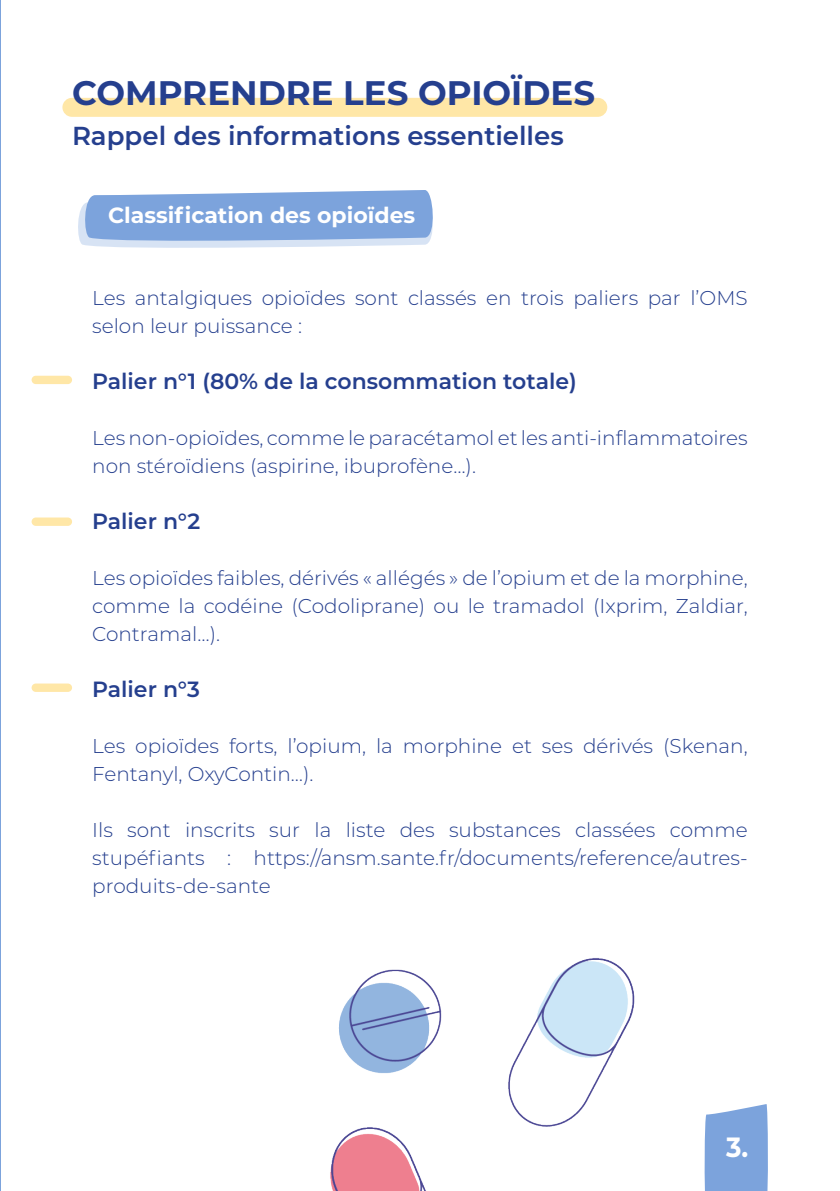
<style>
.page{position:relative;width:840px;height:1191px;background:#fff}
.page>*{position:absolute;margin:0;border:0;box-sizing:border-box;transform-origin:0 0}
.Style_de_paragraphe{font:700 34px "Montserrat";color:#253f8e}
.t1{font:700 27.8px "Montserrat";color:#fff;scale:.93 1}
.Style_de_paragraphe-2{font:600 26px "Montserrat";color:#253f8e}
.Style_de_paragraphe-3{font:600 22px "Montserrat";color:#253f8e}
.Style_de_paragraphe-4{font:700 22px "Montserrat";color:#fff}
.Style_de_paragraphe-5{font:300 20px/28px "Montserrat";color:#253f8e}
</style>
<div class="page">
<div style="left:62px;top:98px;width:545px;height:19px;background:#ffe7a7;border-radius:9px"></div>
<hr style="left:0;top:0;width:1px;height:1191px;background:#7ca3dc">
<svg style="left:754px;top:1104px;width:14px;height:87px"></svg>
<svg style="left:78px;top:190px;width:355px;height:58px;background:#93b3e2"></svg>
<div style="left:32px;top:376px;width:40px;height:8px;background:#ffe7a7;border-radius:4px"></div>
<div style="left:32px;top:517px;width:40px;height:9px;background:#ffe7a7;border-radius:4px"></div>
<div style="left:32px;top:683px;width:40px;height:9px;background:#ffe7a7;border-radius:4px"></div>
<img style="left:330px;top:958px;width:424px;height:233px">
<p class="Style_de_paragraphe" style="left:72px;top:68px;width:524px">COMPRENDRE LES OPIOÏDES</p>
<p class="Style_de_paragraphe-2" style="left:72px;top:117px;width:493px">Rappel des informations essentielles</p>
<p class="Style_de_paragraphe-4" style="left:108px;top:199px;width:308px">Classification des opioïdes</p>
<p class="Style_de_paragraphe-5" style="left:92px;top:283px;width:656px">Les antalgiques opioïdes sont classés en trois paliers par l’OMS selon leur puissance :</p>
<p class="Style_de_paragraphe-3" style="left:92px;top:366px;width:486px">Palier n°1 (80% de la consommation totale)</p>
<p class="Style_de_paragraphe-5" style="left:92px;top:423px;width:656px">Les non-opioïdes, comme le paracétamol et les anti-inflammatoires non stéroïdiens (aspirine, ibuprofène…).</p>
<p class="Style_de_paragraphe-3" style="left:92px;top:506px;width:110px">Palier n°2</p>
<p class="Style_de_paragraphe-5" style="left:92px;top:563px;width:656px;text-align:justify">Les opioïdes faibles, dérivés « allégés » de l’opium et de la morphine, comme la codéine (Codoliprane) ou le tramadol (Ixprim, Zaldiar, Contramal…).</p>
<p class="Style_de_paragraphe-3" style="left:92px;top:674px;width:109px">Palier n°3</p>
<p class="Style_de_paragraphe-5" style="left:92px;top:731px;width:656px">Les opioïdes forts, l’opium, la morphine et ses dérivés (Skenan,<br>Fentanyl, OxyContin…).</p>
<p class="Style_de_paragraphe-5" style="left:92px;top:815px;width:656px;text-align:justify">Ils sont inscrits sur la liste des substances classées comme stupéfiants : https://ansm.sante.fr/documents/reference/autres&shy;produits-de-sante</p>
<p class="t1" style="left:725px;top:1126px;width:25px">3.</p>
</div>
